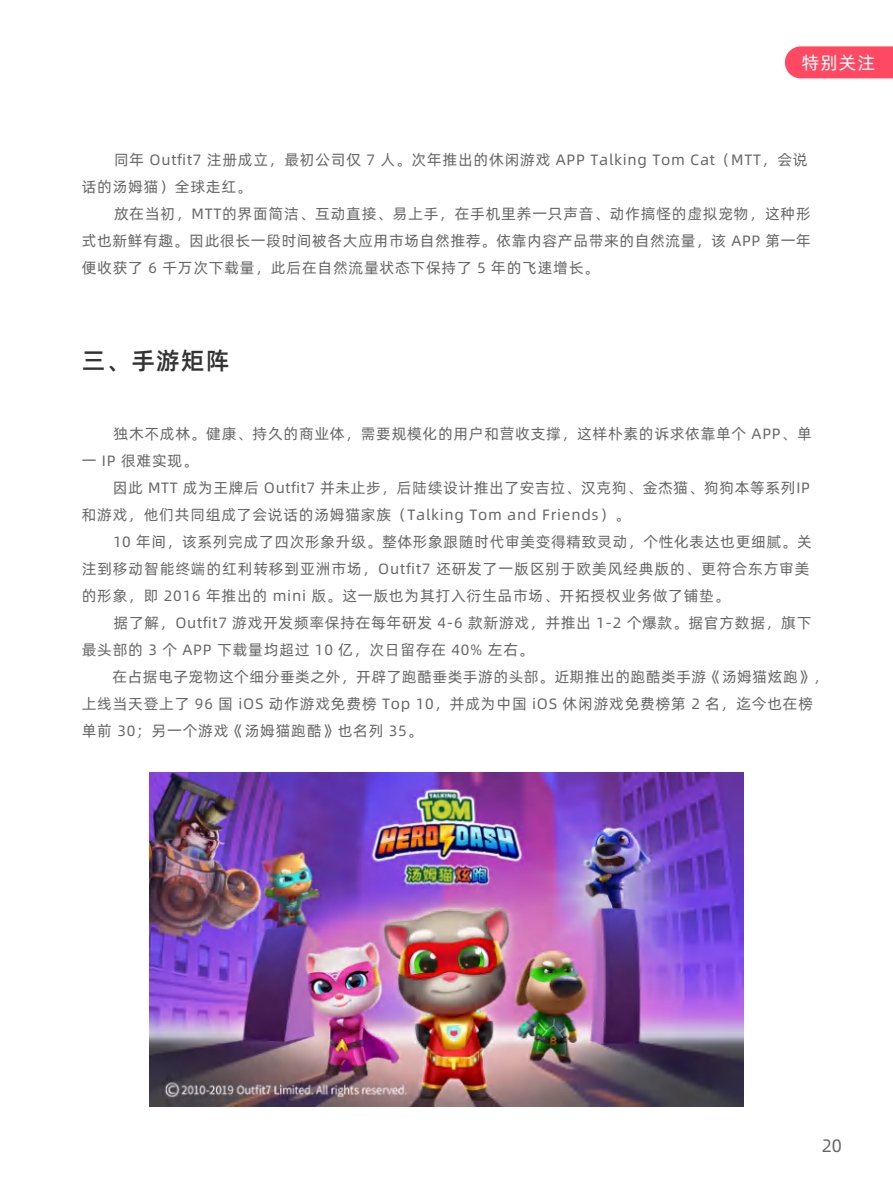
<style>
.page{position:relative;width:893px;height:1204px;background:#fff}
.page>*{position:absolute;margin:0;border:0;box-sizing:border-box;transform-origin:0 0}
.t1{font:24px "Alibaba Pu Hui Ti M";color:#333}
.t2{font:18px "Alibaba Pu Hui Ti R";color:#fff}
.t3{font:18px "Alibaba Pu Hui Ti R";color:#666}
.t4{font:15px/27px "Alibaba Pu Hui Ti R";letter-spacing:.05em;color:#666}
</style>
<div class="page">
<div style="left:785px;top:46px;width:108px;height:32px;background:#ff4962"></div>
<img style="left:150px;top:772px;width:593px;height:334px">
<p class="t2" style="left:802px;top:49px;width:75px">特别关注</p>
<p class="t4" style="left:82px;top:146px;width:727px;text-indent:32px">同年 Outfit7 注册成立，最初公司仅 7 人。次年推出的休闲游戏 APP Talking Tom Cat（MTT，会说话的汤姆猫）全球走红。</p>
<p class="t4" style="left:82px;top:200px;width:731px;text-align:justify;text-indent:32px">放在当初，MTT的界面简洁、互动直接、易上手，在手机里养一只声音、动作搞怪的虚拟宠物，这种形式也新鲜有趣。因此很长一段时间被各大应用市场自然推荐。依靠内容产品带来的自然流量，该 APP 第一年便收获了 6 千万次下载量，此后在自然流量状态下保持了 5 年的飞速增长。</p>
<h1 class="t1" style="left:82px;top:342px;width:149px">三、手游矩阵</h1>
<p class="t4" style="left:82px;top:419px;width:732px;text-indent:32px">独木不成林。健康、持久的商业体，需要规模化的用户和营收支撑，这样朴素的诉求依靠单个 APP、单一 IP 很难实现。</p>
<p class="t4" style="left:82px;top:473px;width:730px;text-indent:31px">因此 MTT 成为王牌后 Outfit7 并未止步，后陆续设计推出了安吉拉、汉克狗、金杰猫、狗狗本等系列IP和游戏，他们共同组成了会说话的汤姆猫家族（Talking Tom and Friends）。</p>
<p class="t4" style="left:82px;top:527px;width:732px;text-indent:31px">10 年间，该系列完成了四次形象升级。整体形象跟随时代审美变得精致灵动，个性化表达也更细腻。关注到移动智能终端的红利转移到亚洲市场，Outfit7 还研发了一版区别于欧美风经典版的、更符合东方审美的形象，即 2016 年推出的 mini 版。这一版也为其打入衍生品市场、开拓授权业务做了铺垫。</p>
<p class="t4" style="left:82px;top:608px;width:731px;text-indent:32px">据了解，Outfit7 游戏开发频率保持在每年研发 4-6 款新游戏，并推出 1-2 个爆款。据官方数据，旗下最头部的 3 个 APP 下载量均超过 10 亿，次日留存在 40% 左右。</p>
<p class="t4" style="left:82px;top:662px;width:748px;text-indent:31px">在占据电子宠物这个细分垂类之外，开辟了跑酷垂类手游的头部。近期推出的跑酷类手游《汤姆猫炫跑》，上线当天登上了 96 国 iOS 动作游戏免费榜 Top 10，并成为中国 iOS 休闲游戏免费榜第 2 名，迄今也在榜单前 30；另一个游戏《汤姆猫跑酷》也名列 35。</p>
<p class="t3" style="left:822px;top:1132px;width:22px">20</p>
</div>
